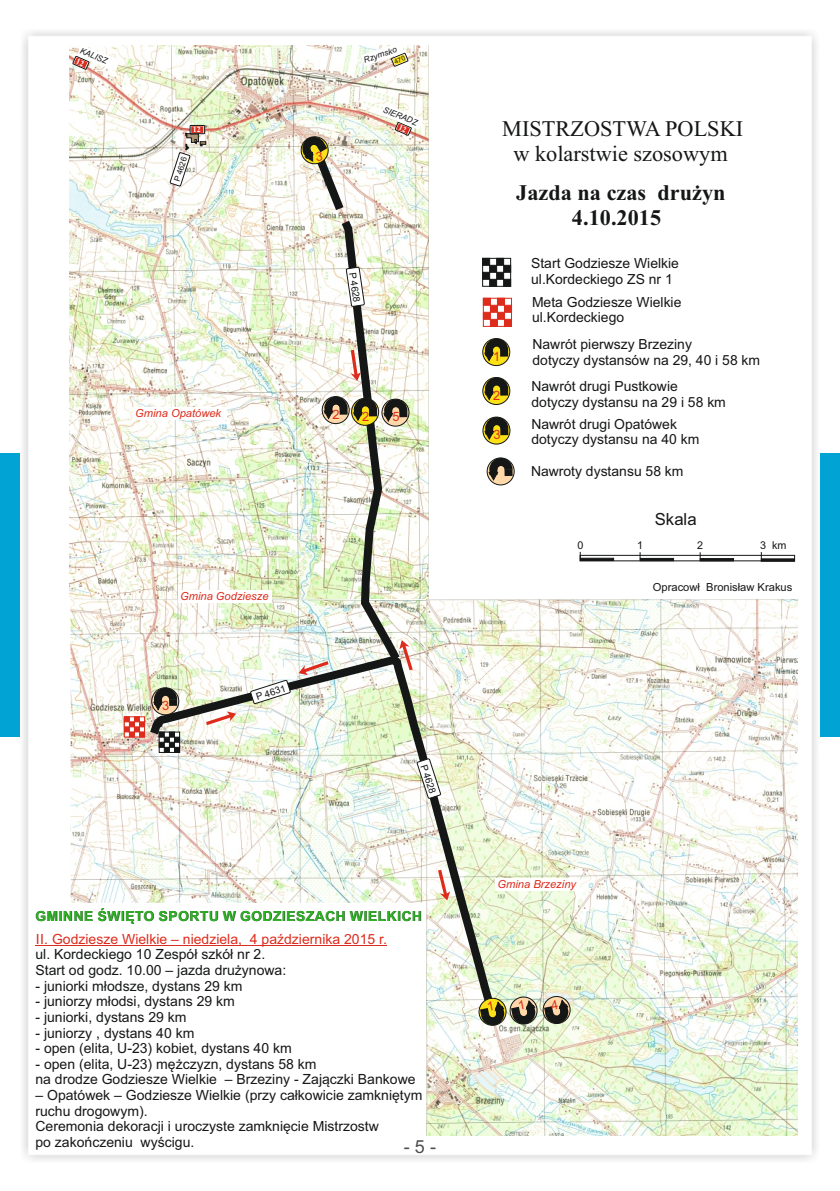
<style>
.page{position:relative;width:840px;height:1191px;background:#fff}
.page>*{position:absolute;margin:0;border:0;box-sizing:border-box;transform-origin:0 0}
.t1{font:22.2px/24.6px "Times New Roman";color:#151616;text-align:center}
.t2{font:700 22.2px/24.6px "Times New Roman";color:#151616;text-align:center}
.t3{font:18px "Arial";color:#4e4e4d}
.t4{font:16.8px "Arial";color:#151616}
.t5{font:14px/15.6px "Arial";color:#151616}
.t6{font:14px "Arial";color:#dd2b1c}
.t7{font:700 13.8px "Arial";letter-spacing:.035em;color:#2eb724}
.t8{font:12.8px "Arial";color:#dd2b1c}
.t9{font:italic 11.2px "Arial";color:#dd2b1c}
.t10{font:11.2px "Arial";color:#151616}
.t11{font:10.8px "Arial";color:#151616}
.t12{font:9.6px "Arial";color:#151616}
.t13{font:italic 8.4px "Arial";color:#151616}
.t14{font:8.2px "Arial";color:#151616}
.t15{font:700 8px "Times New Roman";color:#fff}
</style>
<div class="page">
<div style="left:0;top:454px;width:839px;height:283px;background:#00a3d4"></div>
<img style="left:20px;top:31px;width:799px;height:1129px">
<img style="left:70px;top:45px;width:358px;height:857px">
<img style="left:426px;top:599px;width:371px;height:536px">
<div style="left:579px;top:555px;width:215px;height:6px;border:1px solid #151616"></div>
<svg style="left:579px;top:551px;width:34px;height:10px"></svg>
<svg style="left:639px;top:552px;width:34px;height:9px"></svg>
<svg style="left:699px;top:552px;width:34px;height:9px"></svg>
<svg style="left:760px;top:551px;width:34px;height:11px"></svg>
<svg style="left:482px;top:298px;width:29px;height:29px"></svg>
<svg style="left:482px;top:258px;width:29px;height:29px"></svg>
<svg style="left:190px;top:125px;width:15px;height:9px"></svg>
<div style="left:191px;top:126px;width:12px;height:7px;background:#dd2b1c"></div>
<svg style="left:169px;top:133px;width:37px;height:53px"></svg>
<svg style="left:144px;top:651px;width:406px;height:509px"></svg>
<img style="left:306px;top:141px;width:100px;height:528px">
<svg style="left:345px;top:267px;width:19px;height:40px"></svg>
<svg style="left:416px;top:758px;width:25px;height:41px"></svg>
<svg style="left:250px;top:679px;width:41px;height:25px"></svg>
<svg style="left:480px;top:335px;width:32px;height:30px"></svg>
<svg style="left:480px;top:374px;width:32px;height:30px"></svg>
<svg style="left:480px;top:413px;width:32px;height:30px"></svg>
<svg style="left:485px;top:454px;width:31px;height:30px"></svg>
<img style="left:124px;top:684px;width:57px;height:69px">
<svg style="left:320px;top:393px;width:91px;height:32px"></svg>
<svg style="left:206px;top:711px;width:30px;height:14px"></svg>
<svg style="left:438px;top:869px;width:12px;height:31px"></svg>
<svg style="left:350px;top:350px;width:11px;height:31px"></svg>
<svg style="left:399px;top:640px;width:13px;height:30px"></svg>
<svg style="left:298px;top:661px;width:30px;height:14px"></svg>
<div style="left:133px;top:407px;width:93px;height:13px;background:#fff"></div>
<div style="left:178px;top:590px;width:93px;height:13px;background:#fff"></div>
<div style="left:495px;top:878px;width:84px;height:13px;background:#fff"></div>
<hr style="left:35px;top:945px;width:352px;height:1px;background:#dd2b1c">
<svg style="left:380px;top:104px;width:43px;height:32px"></svg>
<svg style="left:72px;top:45px;width:48px;height:26px"></svg>
<svg style="left:474px;top:995px;width:99px;height:36px;background:#a3a185"></svg>
<svg style="left:295px;top:129px;width:39px;height:63px"></svg>
<svg style="left:361px;top:42px;width:47px;height:25px"></svg>
<p class="t13" style="left:82px;top:47px;width:30px;rotate:22deg">KALISZ</p>
<p class="t13" style="left:363px;top:57px;width:36px;rotate:-19deg">Rzymsko</p>
<p class="t15" style="left:193px;top:127px;width:10px">12</p>
<p class="t14" style="left:174px;top:180px;width:27px;rotate:-72deg">P 4626</p>
<p class="t9" style="left:135px;top:409px;width:88px">Gmina Opatówek</p>
<p class="t13" style="left:385px;top:106px;width:38px;rotate:22deg">SIERADZ</p>
<p class="t12" style="left:356px;top:272px;width:32px;rotate:82deg">P 4628</p>
<p class="t8" style="left:332px;top:409px;width:9px">2</p>
<p class="t8" style="left:392px;top:412px;width:9px">5</p>
<p class="t8" style="left:362px;top:411px;width:9px">2</p>
<p class="t9" style="left:180px;top:592px;width:90px">Gmina Godziesze</p>
<p class="t8" style="left:162px;top:700px;width:9px">3</p>
<p class="t12" style="left:255px;top:694px;width:32px;rotate:-18deg">P 4631</p>
<p class="t12" style="left:427px;top:763px;width:32px;rotate:72deg">P 4628</p>
<p class="t7" style="left:35px;top:911px;width:388px">GMINNE ŚWIĘTO SPORTU W GODZIESZACH WIELKICH</p>
<p class="t6" style="left:36px;top:933px;width:352px">II. Godziesze Wielkie – niedziela, 4 października 2015 r.</p>
<p class="t5" style="left:35px;top:948px;width:252px">ul. Kordeckiego 10 Zespół szkół nr 2.<br>Start od godz. 10.00 – jazda drużynowa:</p>
<p class="t5" style="left:35px;top:979px;width:208px">- juniorki młodsze, dystans 29 km</p>
<p class="t5" style="left:35px;top:994px;width:201px">- juniorzy młodsi, dystans 29 km</p>
<p class="t5" style="left:35px;top:1010px;width:152px">- juniorki, dystans 29 km</p>
<p class="t5" style="left:35px;top:1026px;width:160px">- juniorzy , dystans 40 km</p>
<p class="t5" style="left:35px;top:1041px;width:257px">- open (elita, U-23) kobiet, dystans 40 km</p>
<p class="t5" style="left:35px;top:1057px;width:381px">- open (elita, U-23) mężczyzn, dystans 58 km<br>na drodze Godziesze Wielkie – Brzeziny - Zajączki Bankowe</p>
<p class="t5" style="left:35px;top:1088px;width:388px">– Opatówek – Godziesze Wielkie (przy całkowicie zamkniętym ruchu drogowym).<br>Ceremonia dekoracji i uroczyste zamknięcie Mistrzostw<br>po zakończeniu wyścigu.</p>
<p class="t3" style="left:404px;top:1139px;width:34px">- 5 -</p>
<h1 class="t1" style="left:502px;top:119px;width:242px">MISTRZOSTWA POLSKI w kolarstwie szosowym</h1>
<h1 class="t2" style="left:516px;top:183px;width:211px">Jazda na czas drużyn<br>4.10.2015</h1>
<p class="t5" style="left:531px;top:257px;width:149px">Start Godziesze Wielkie ul.Kordeckiego ZS nr 1</p>
<p class="t5" style="left:531px;top:295px;width:151px">Meta Godziesze Wielkie ul.Kordeckiego</p>
<p class="t8" style="left:493px;top:351px;width:9px">1</p>
<p class="t8" style="left:493px;top:390px;width:9px">2</p>
<p class="t8" style="left:493px;top:430px;width:9px">3</p>
<p class="t5" style="left:532px;top:338px;width:229px">Nawrót pierwszy Brzeziny<br>dotyczy dystansów na 29, 40 i 58 km</p>
<p class="t5" style="left:531px;top:380px;width:196px">Nawrót drugi Pustkowie dotyczy dystansu na 29 i 58 km</p>
<p class="t5" style="left:531px;top:417px;width:169px">Nawrót drugi Opatówek dotyczy dystansu na 40 km</p>
<p class="t5" style="left:530px;top:464px;width:154px">Nawroty dystansu 58 km</p>
<p class="t4" style="left:654px;top:512px;width:43px">Skala</p>
<p class="t11" style="left:577px;top:541px;width:7px">0</p>
<p class="t11" style="left:637px;top:541px;width:7px">1</p>
<p class="t11" style="left:696px;top:541px;width:7px">2</p>
<p class="t11" style="left:759px;top:541px;width:28px">3 km</p>
<p class="t10" style="left:652px;top:582px;width:141px">Opracowł Bronisław Krakus</p>
<p class="t9" style="left:497px;top:880px;width:80px">Gmina Brzeziny</p>
</div>
